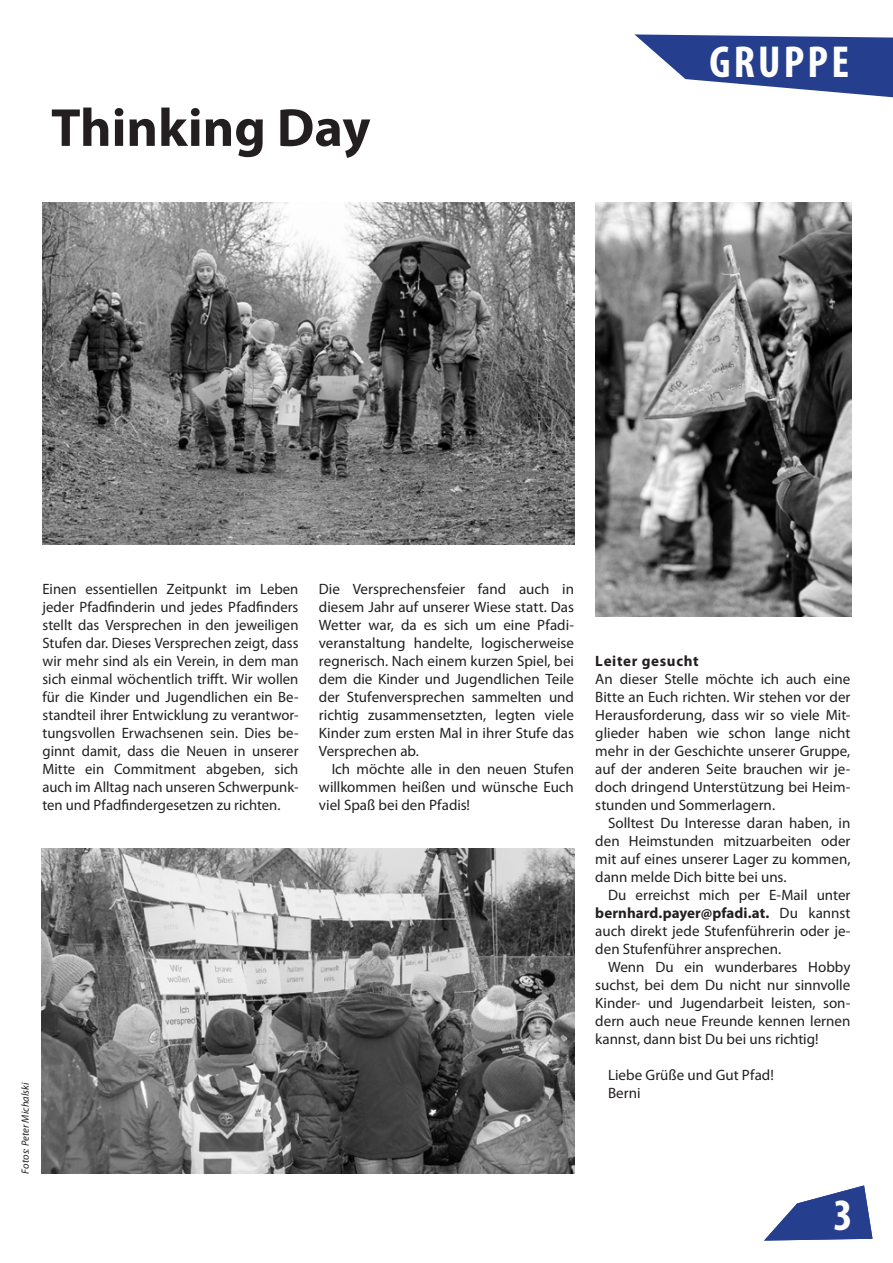
<style>
.page{position:relative;width:893px;height:1263px;background:#fff}
.page>*{position:absolute;margin:0;border:0;box-sizing:border-box;transform-origin:0 0}
.t1{font:700 54px "Myriad Pro";color:#231f20}
.t2{font:700 condensed 45px "Myriad Pro";color:#fff}
.t3{font:15px/18px "Myriad Pro";color:#231f20;text-align:justify}
.t4{font:700 15px "Myriad Pro";letter-spacing:.045em;color:#231f20}
.t5{font:italic 10.5px "Myriad Pro";letter-spacing:.005em;color:#231f20}
.s1{font-weight:700}
</style>
<div class="page">
<svg style="left:764px;top:1185px;width:108px;height:55px"></svg>
<svg style="left:634px;top:34px;width:259px;height:64px"></svg>
<img style="left:43px;top:202px;width:531px;height:343px">
<img style="left:595px;top:202px;width:257px;height:415px">
<img style="left:42px;top:848px;width:533px;height:326px">
<h1 class="t1" style="left:51px;top:92px;width:321px">Thinking Day</h1>
<h2 class="t2" style="left:710px;top:34px;width:25px">gRUPP</h2>
<h2 class="t2" style="left:831px;top:34px;width:19px">E</h2>
<p class="t3" style="left:43px;top:580px;width:258px">Einen essentiellen Zeitpunkt im Leben jeder Pfadfinderin und jedes Pfadfinders stellt das Versprechen in den jeweiligen Stufen dar. Dieses Versprechen zeigt, dass wir mehr sind als ein Verein, in dem man sich einmal wöchentlich trifft. Wir wollen für die Kinder und Jugendlichen ein Be&shy;standteil ihrer Entwicklung zu verantwor&shy;tungsvollen Erwachsenen sein. Dies be&shy;ginnt damit, dass die Neuen in unserer Mitte ein Commitment abgeben, sich auch im Alltag nach unseren Schwerpunk&shy;ten und Pfadfindergesetzen zu richten.</p>
<p class="t3" style="left:319px;top:580px;width:257px">Die Versprechensfeier fand auch in diesem Jahr auf unserer Wiese statt. Das Wetter war, da es sich um eine Pfadi&shy;veranstaltung handelte, logischerweise regnerisch. Nach einem kurzen Spiel, bei dem die Kinder und Jugendlichen Teile der Stufenversprechen sammelten und richtig zusammensetzten, legten viele Kinder zum ersten Mal in ihrer Stufe das Versprechen ab.</p>
<p class="t3" style="left:319px;top:760px;width:257px;text-indent:13px">Ich möchte alle in den neuen Stufen willkommen heißen und wünsche Euch viel Spaß bei den Pfadis!</p>
<p class="t5" style="left:19px;top:1174px;width:93px;rotate:-90deg">Fotos: Peter Michalski</p>
<p class="t4" style="left:595px;top:651px;width:105px">Leiter gesucht</p>
<p class="t3" style="left:595px;top:670px;width:257px">An dieser Stelle möchte ich auch eine Bitte an Euch richten. Wir stehen vor der Herausforderung, dass wir so viele Mit&shy;glieder haben wie schon lange nicht mehr in der Geschichte unserer Gruppe, auf der anderen Seite brauchen wir je&shy;doch dringend Unterstützung bei Heim&shy;stunden und Sommerlagern.</p>
<p class="t3" style="left:595px;top:814px;width:257px;text-indent:13px">Solltest Du Interesse daran haben, in den Heimstunden mitzuarbeiten oder mit auf eines unserer Lager zu kommen, dann melde Dich bitte bei uns.</p>
<p class="t3" style="left:595px;top:886px;width:257px;text-indent:13px">Du erreichst mich per E-Mail unter <span class="s1">bernhard.payer@pfadi.at.</span> Du kannst auch direkt jede Stufenführerin oder je&shy;den Stufenführer ansprechen.</p>
<p class="t3" style="left:595px;top:958px;width:257px;text-indent:13px">Wenn Du ein wunderbares Hobby suchst, bei dem Du nicht nur sinnvolle Kinder- und Jugendarbeit leisten, son&shy;dern auch neue Freunde kennen lernen kannst, dann bist Du bei uns richtig!</p>
<p class="t3" style="left:608px;top:1066px;width:167px">Liebe Grüße und Gut Pfad!<br>Berni</p>
<h2 class="t2" style="left:833px;top:1186px;width:21px">3</h2>
</div>
